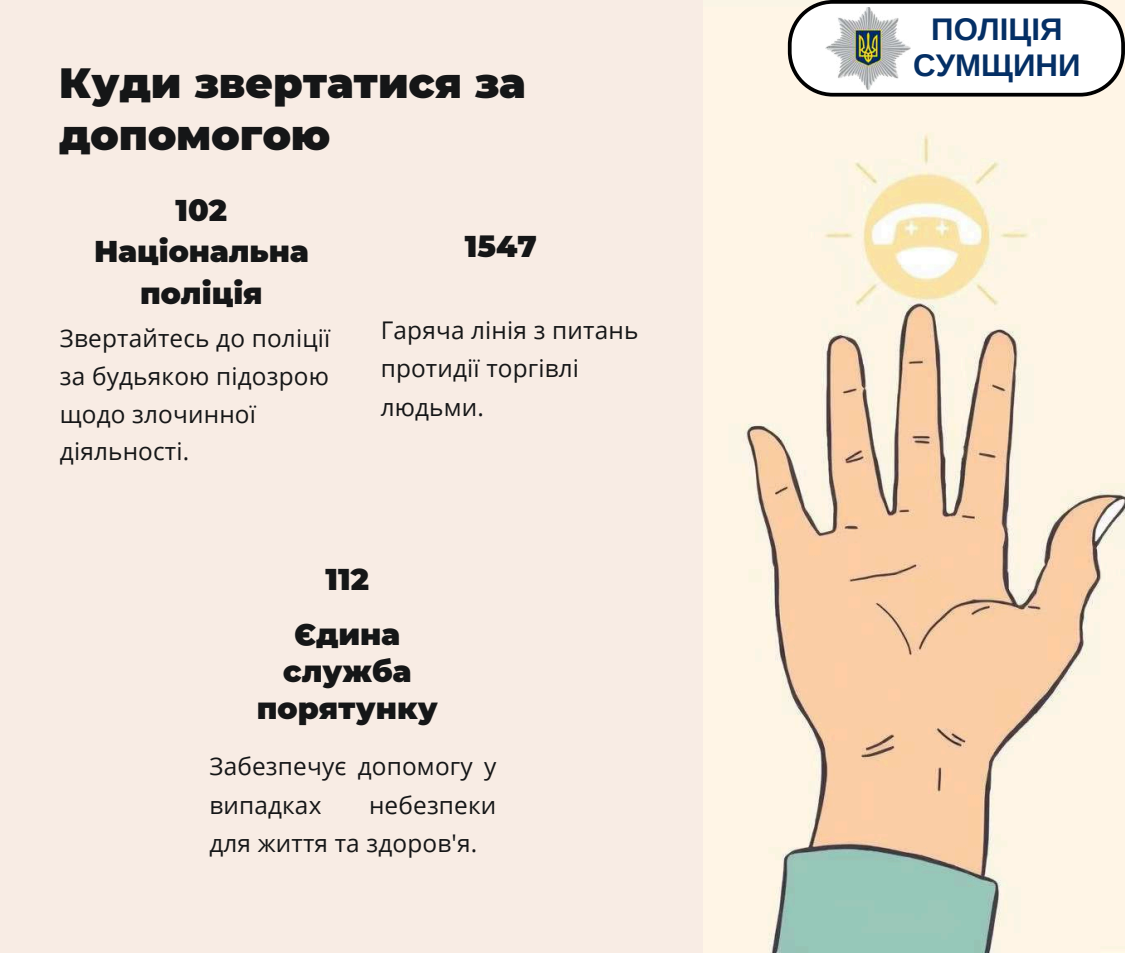
<style>
.page{position:relative;width:1125px;height:953px;background:#fff}
.page>*{position:absolute;margin:0;border:0;box-sizing:border-box;transform-origin:0 0}
.t1{font:900 42.25px/51.5px "Montserrat";color:#151617}
.t2{font:700 31.25px/36.5px "Arimo";color:#042f65;text-align:center}
.t3{font:900 30px/41.2px "Montserrat";color:#151617;text-align:center}
.t4{font:24.38px/38.5px "Open Sans";letter-spacing:.01em;color:#151617}
</style>
<div class="page">
<div style="left:0;top:0;width:1125px;height:952px;background:#f8ece4"></div>
<img style="left:742px;top:42px;width:383px;height:910px">
<svg style="left:788px;top:0;width:337px;height:97px"></svg>
<img style="left:826px;top:7px;width:85px;height:82px">
<h1 class="t1" style="left:59px;top:57px;width:468px">Куди звертатися за допомогою</h1>
<p class="t3" style="left:94px;top:190px;width:216px">102<br>Національна поліція</p>
<p class="t4" style="left:60px;top:319px;width:272px;line-height:37.5px">Звертайтесь до поліції за будьякою підозрою щодо злочинної діяльності.</p>
<p class="t3" style="left:465px;top:226px;width:73px">1547</p>
<p class="t4" style="left:381px;top:310px;width:259px">Гаряча лінія з питань протидії торгівлі людьми.</p>
<p class="t3" style="left:294px;top:551px;width:107px;line-height:55.2px">112<br>Єдина</p>
<p class="t3" style="left:257px;top:653px;width:183px;line-height:36.5px">служба порятунку</p>
<p class="t4" style="left:209px;top:746px;width:288px">Забезпечує допомогу у випадках</p>
<p class="t4" style="left:209px;top:785px;width:288px;text-indent:160px">небезпеки для життя та здоров'я.</p>
<p class="t2" style="left:913px;top:11px;width:169px">ПОЛІЦІЯ<br>СУМЩИНИ</p>
</div>
